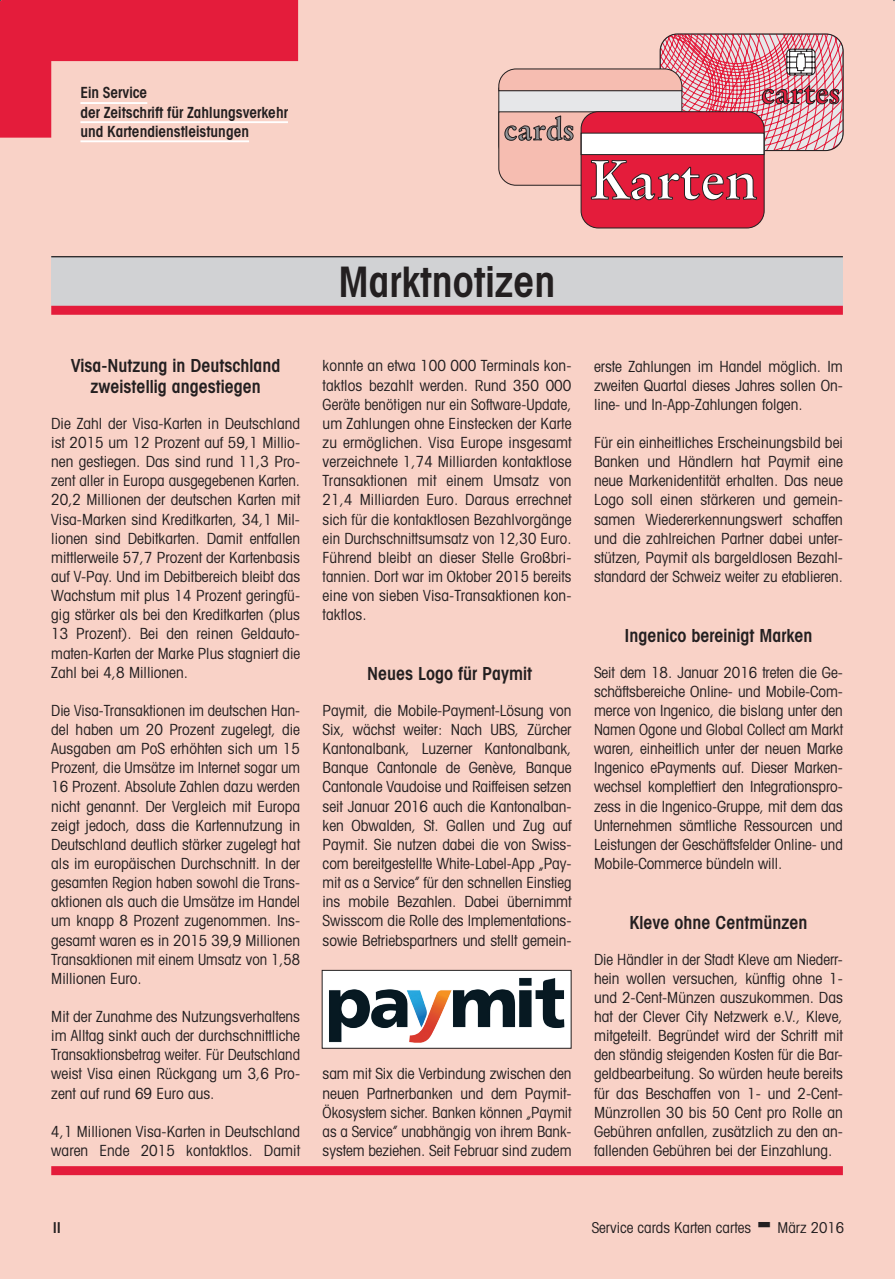
<style>
.page{position:relative;width:895px;height:1279px;background:#fff}
.page>*{position:absolute;margin:0;border:0;box-sizing:border-box;transform-origin:0 0}
.t1{font:700 54.75px "Stempel Garamond";color:#fff}
.t2{font:600 condensed 42px "Avant Garde";color:#231f20}
.t3{font:700 30.45px "Stempel Garamond";color:#e41c3b}
.t4{font:700 30.45px "Stempel Garamond";color:#939598}
.t5{font:600 condensed 18px/21.3px "Avant Garde";color:#231f20;text-align:center}
.t6{font:condensed 15.3px/19.2px "Avant Garde";color:#231f20;text-align:justify}
.t7{font:600 condensed 15.3px/19.2px "Avant Garde";color:#231f20}
.t8{font:condensed 15px "Avant Garde";color:#231f20}
.t9{font:600 condensed 15px "Avant Garde";color:#231f20}
</style>
<div class="page">
<hr style="left:893px;top:0;width:1px;height:1279px;background:#f9d2c7">
<div style="left:0;top:0;width:893px;height:1279px;background:#f9d2c7"></div>
<hr style="left:80px;top:140px;width:169px;height:2px;background:#fff">
<div style="left:51px;top:1166px;width:791px;height:9px;background:#e41c3b"></div>
<div style="left:581px;top:112px;width:182px;height:116px;background:#e41c3b;border-radius:17px"></div>
<svg style="left:498px;top:34px;width:344px;height:167px"></svg>
<div style="left:51px;top:256px;width:791px;height:50px;background:#d1d2d4"></div>
<hr style="left:51px;top:256px;width:791px;height:1px;background:#231f20">
<div style="left:51px;top:306px;width:791px;height:9px;background:#e41c3b"></div>
<div style="left:322px;top:970px;width:249px;height:78px;background:#fff"></div>
<img style="left:329px;top:977px;width:236px;height:66px">
<div style="left:321px;top:970px;width:250px;height:79px;border:1px solid #231f20"></div>
<svg style="left:0;top:0;width:298px;height:138px"></svg>
<p class="t7" style="left:80px;top:83px;width:209px">Ein Service<br>der Zeitschrift für Zahlungsverkehr und Kartendienstleistungen</p>
<h3 class="t3" style="left:761px;top:74px;width:81px">cartes</h3>
<h1 class="t1" style="left:588px;top:146px;width:171px">Karten</h1>
<h3 class="t4" style="left:503px;top:111px;width:72px">cards</h3>
<h2 class="t2" style="left:338px;top:257px;width:218px">Marktnotizen</h2>
<p class="t5" style="left:71px;top:354px;width:211px">Visa-Nutzung in Deutschland zweistellig angestiegen</p>
<p class="t6" style="left:51px;top:413px;width:250px">Die Zahl der Visa-Karten in Deutschland ist 2015 um 12 Prozent auf 59,1 Millio&shy;nen gestiegen. Das sind rund 11,3 Pro&shy;zent aller in Europa ausgegebenen Karten.<br>20,2 Millionen der deutschen Karten mit Visa-Marken sind Kreditkarten, 34,1 Mil&shy;lionen sind Debitkarten. Damit entfallen mittlerweile 57,7 Prozent der Kartenbasis auf V-Pay. Und im Debitbereich bleibt das Wachstum mit plus 14 Prozent geringfü&shy;gig stärker als bei den Kreditkarten (plus 13 Prozent). Bei den reinen Geldauto&shy;maten-Karten der Marke Plus stagniert die Zahl bei 4,8 Millionen.</p>
<p class="t6" style="left:51px;top:700px;width:250px">Die Visa-Transaktionen im deutschen Han&shy;del haben um 20 Prozent zugelegt, die Ausgaben am PoS erhöhten sich um 15<br>Prozent, die Umsätze im Internet sogar um 16 Prozent. Absolute Zahlen dazu werden nicht genannt. Der Vergleich mit Europa zeigt jedoch, dass die Kartennutzung in Deutschland deutlich stärker zugelegt hat als im europäischen Durchschnitt. In der gesamten Region haben sowohl die Trans&shy;aktionen als auch die Umsätze im Handel um knapp 8 Prozent zugenommen. Ins&shy;gesamt waren es in 2015 39,9 Millionen Transaktionen mit einem Umsatz von 1,58<br>Millionen Euro.</p>
<p class="t6" style="left:51px;top:1007px;width:250px">Mit der Zunahme des Nutzungsverhaltens im Alltag sinkt auch der durchschnittliche Transaktionsbetrag weiter. Für Deutschland weist Visa einen Rückgang um 3,6 Pro&shy;zent auf rund 69 Euro aus.</p>
<p class="t6" style="left:51px;top:1121px;width:250px">4,1 Millionen Visa-Karten in Deutschland waren Ende 2015 kontaktlos. Damit</p>
<p class="t6" style="left:322px;top:356px;width:250px">konnte an etwa 100 000 Terminals kon&shy;taktlos bezahlt werden. Rund 350 000<br>Geräte benötigen nur ein Software-Update, um Zahlungen ohne Einstecken der Karte zu ermöglichen. Visa Europe insgesamt verzeichnete 1,74 Milliarden kontaktlose Transaktionen mit einem Umsatz von 21,4 Milliarden Euro. Daraus errechnet sich für die kontaktlosen Bezahlvorgänge ein Durchschnittsumsatz von 12,30 Euro.<br>Führend bleibt an dieser Stelle Großbri&shy;tannien. Dort war im Oktober 2015 bereits eine von sieben Visa-Transaktionen kon&shy;taktlos.</p>
<p class="t5" style="left:367px;top:662px;width:167px">Neues Logo für Paymit</p>
<p class="t6" style="left:322px;top:700px;width:250px">Paymit, die Mobile-Payment-Lösung von Six, wächst weiter: Nach UBS, Zürcher Kantonalbank, Luzerner Kantonalbank, Banque Cantonale de Genève, Banque Cantonale Vaudoise und Raiffeisen setzen seit Januar 2016 auch die Kantonalban&shy;ken Obwalden, St. Gallen und Zug auf Paymit. Sie nutzen dabei die von Swiss&shy;com bereitgestellte White-Label-App „Pay&shy;mit as a Service” für den schnellen Einstieg ins mobile Bezahlen. Dabei übernimmt Swisscom die Rolle des Implementations&shy;sowie Betriebspartners und stellt gemein-</p>
<p class="t6" style="left:322px;top:1064px;width:250px">sam mit Six die Verbindung zwischen den neuen Partnerbanken und dem Paymit-Ökosystem sicher. Banken können „Paymit as a Service” unabhängig von ihrem Bank&shy;system beziehen. Seit Februar sind zudem</p>
<p class="t6" style="left:593px;top:356px;width:250px">erste Zahlungen im Handel möglich. Im zweiten Quartal dieses Jahres sollen On&shy;line- und In-App-Zahlungen folgen.</p>
<p class="t6" style="left:593px;top:433px;width:250px">Für ein einheitliches Erscheinungsbild bei Banken und Händlern hat Paymit eine neue Markenidentität erhalten. Das neue Logo soll einen stärkeren und gemein&shy;samen Wiedererkennungswert schaffen und die zahlreichen Partner dabei unter&shy;stützen, Paymit als bargeldlosen Bezahl&shy;standard der Schweiz weiter zu etablieren.</p>
<p class="t5" style="left:624px;top:624px;width:189px">Ingenico bereinigt Marken</p>
<p class="t6" style="left:593px;top:662px;width:250px">Seit dem 18. Januar 2016 treten die Ge&shy;schäftsbereiche Online- und Mobile-Com&shy;merce von Ingenico, die bislang unter den Namen Ogone und Global Collect am Markt waren, einheitlich unter der neuen Marke Ingenico ePayments auf. Dieser Marken&shy;wechsel komplettiert den Integrationspro&shy;zess in die Ingenico-Gruppe, mit dem das Unternehmen sämtliche Ressourcen und Leistungen der Geschäftsfelder Online- und Mobile-Commerce bündeln will.</p>
<p class="t5" style="left:629px;top:911px;width:180px">Kleve ohne Centmünzen</p>
<p class="t6" style="left:593px;top:949px;width:250px">Die Händler in der Stadt Kleve am Niederr&shy;hein wollen versuchen, künftig ohne 1- und 2-Cent-Münzen auszukommen. Das hat der Clever City Netzwerk e.V., Kleve, mitgeteilt. Begründet wird der Schritt mit den ständig steigenden Kosten für die Bar&shy;geldbearbeitung. So würden heute bereits für das Beschaffen von 1- und 2-Cent-Münzrollen 30 bis 50 Cent pro Rolle an Gebühren anfallen, zusätzlich zu den an&shy;fallenden Gebühren bei der Einzahlung.</p>
<p class="t9" style="left:53px;top:1218px;width:10px">II</p>
<p class="t8" style="left:591px;top:1218px;width:161px">Service cards Karten cartes</p>
<p class="t8" style="left:777px;top:1218px;width:68px">März 2016</p>
</div>
